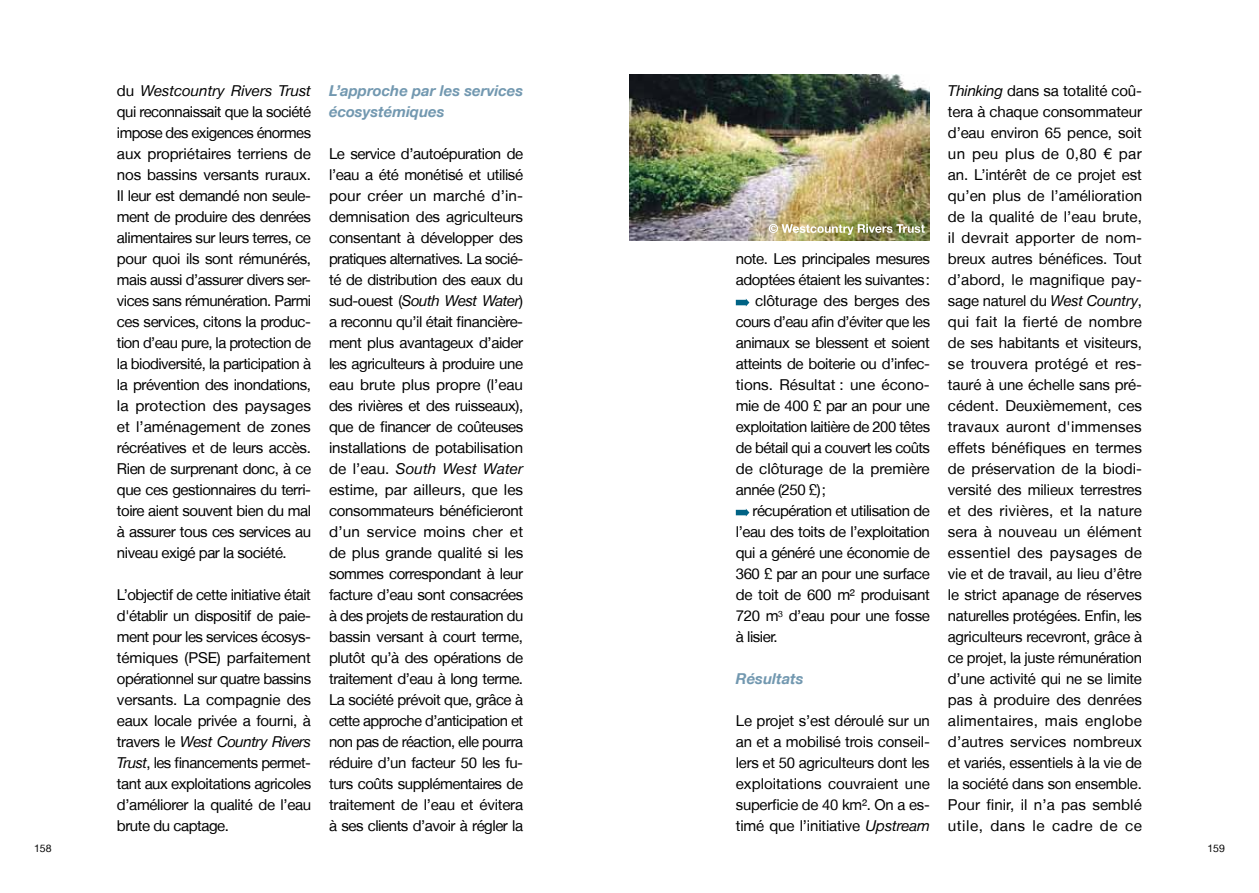
<style>
.page{position:relative;width:1259px;height:893px;background:#fff}
.page>*{position:absolute;margin:0;border:0;box-sizing:border-box;transform-origin:0 0}
.t1{font:15px/21px "Helvetica Neue LT";letter-spacing:-.03em;color:#000;text-align:justify}
.t2{font:italic 700 15px/21px "Helvetica Neue LT";color:#7298b0}
.t3{font:15px "Helvetica Neue LT";color:#000}
.t4{font:15px "Helvetica Neue LT";letter-spacing:-.01em;color:#000}
.t5{font:10.5px "Helvetica Neue LT";color:#000}
.s1{font-style:italic}
</style>
<div class="page">
<svg style="left:736px;top:299px;width:13px;height:7px"></svg>
<svg style="left:736px;top:509px;width:13px;height:7px"></svg>
<img style="left:629px;top:74px;width:301px;height:167px">
<img style="left:769px;top:224px;width:155px;height:11px">
<p class="t1" style="left:117px;top:80px;width:196px">du <span class="s1">Westcountry Rivers Trust </span>qui reconnaissait que la société impose des exigences énormes aux propriétaires terriens de nos bassins versants ruraux.<br>Il leur est demandé non seule&shy;ment de produire des denrées alimentaires sur leurs terres, ce pour quoi ils sont rémunérés, mais aussi d’assurer divers ser&shy;vices sans rémunération. Parmi ces services, citons la produc&shy;tion d’eau pure, la protection de la biodiversité, la participation à la prévention des inondations, la protection des paysages et l’aménagement de zones récréatives et de leurs accès.<br>Rien de surprenant donc, à ce que ces gestionnaires du terri&shy;toire aient souvent bien du mal à assurer tous ces services au niveau exigé par la société.</p>
<p class="t1" style="left:117px;top:584px;width:196px">L’objectif de cette initiative était d'établir un dispositif de paie&shy;ment pour les services écosys&shy;témiques (PSE) parfaitement opérationnel sur quatre bassins versants. La compagnie des eaux locale privée a fourni, à travers le <span class="s1">West Country Rivers Trust</span>, les financements permet&shy;tant aux exploitations agricoles d’améliorer la qualité de l’eau brute du captage.</p>
<p class="t2" style="left:329px;top:80px;width:196px">L’approche par les services écosystémiques</p>
<p class="t1" style="left:329px;top:143px;width:196px">Le service d’autoépuration de l’eau a été monétisé et utilisé pour créer un marché d’in&shy;demnisation des agriculteurs consentant à développer des pratiques alternatives. La socié&shy;té de distribution des eaux du sud-ouest (<span class="s1">South West Water</span>) a reconnu qu’il était financière&shy;ment plus avantageux d’aider les agriculteurs à produire une eau brute plus propre (l’eau des rivières et des ruisseaux), que de financer de coûteuses installations de potabilisation de l’eau. <span class="s1">South West Water </span>estime, par ailleurs, que les consommateurs bénéficieront d’un service moins cher et de plus grande qualité si les sommes correspondant à leur facture d’eau sont consacrées à des projets de restauration du bassin versant à court terme, plutôt qu’à des opérations de traitement d’eau à long terme.<br>La société prévoit que, grâce à cette approche d’anticipation et non pas de réaction, elle pourra réduire d’un facteur 50 les fu&shy;turs coûts supplémentaires de traitement de l’eau et évitera à ses clients d’avoir à régler la</p>
<p class="t1" style="left:736px;top:248px;width:196px">note. Les principales mesures</p>
<p class="t1" style="left:736px;top:269px;width:196px">adoptées étaient les suivantes:</p>
<p class="t4" style="left:755px;top:292px;width:176px">clôturage des berges des</p>
<p class="t1" style="left:736px;top:311px;width:196px">cours d’eau afin d’éviter que les</p>
<p class="t1" style="left:736px;top:332px;width:196px">animaux se blessent et soient</p>
<p class="t1" style="left:736px;top:353px;width:196px">atteints de boiterie ou d’infec-</p>
<p class="t3" style="left:736px;top:376px;width:195px">tions. Résultat : une écono-</p>
<p class="t1" style="left:736px;top:395px;width:196px">mie de 400 £ par an pour une</p>
<p class="t1" style="left:736px;top:416px;width:196px">exploitation laitière de 200 têtes</p>
<p class="t1" style="left:736px;top:437px;width:196px">de bétail qui a couvert les coûts</p>
<p class="t3" style="left:736px;top:460px;width:195px">de clôturage de la première</p>
<p class="t1" style="left:736px;top:479px;width:92px">année (250 £);</p>
<p class="t1" style="left:752px;top:500px;width:179px">récupération et utilisation de</p>
<p class="t1" style="left:736px;top:521px;width:196px">l’eau des toits de l’exploitation</p>
<p class="t1" style="left:736px;top:542px;width:196px">qui a généré une économie de</p>
<p class="t1" style="left:736px;top:563px;width:195px">360 £ par an pour une surface</p>
<p class="t1" style="left:736px;top:584px;width:196px">de toit de 600 m² produisant</p>
<p class="t1" style="left:736px;top:605px;width:196px">720 m<sup>3</sup> d’eau pour une fosse</p>
<p class="t1" style="left:736px;top:626px;width:43px">à lisier.</p>
<p class="t2" style="left:736px;top:668px;width:69px">Résultats</p>
<p class="t1" style="left:736px;top:710px;width:196px">Le projet s’est déroulé sur un an et a mobilisé trois conseil&shy;lers et 50 agriculteurs dont les exploitations couvraient une superficie de 40 km². On a es&shy;timé que l’initiative <span class="s1">Upstream</span></p>
<p class="t1" style="left:948px;top:80px;width:196px"><span class="s1">Thinking</span> dans sa totalité coû&shy;tera à chaque consommateur d’eau environ 65 pence, soit un peu plus de 0,80 € par an. L’intérêt de ce projet est qu’en plus de l’amélioration de la qualité de l’eau brute, il devrait apporter de nom&shy;breux autres bénéfices. Tout d’abord, le magnifique pay&shy;sage naturel du <span class="s1">West Country</span>, qui fait la fierté de nombre de ses habitants et visiteurs, se trouvera protégé et res&shy;tauré à une échelle sans pré&shy;cédent. Deuxièmement, ces travaux auront d'immenses effets bénéfiques en termes de préservation de la biodi&shy;versité des milieux terrestres et des rivières, et la nature sera à nouveau un élément essentiel des paysages de vie et de travail, au lieu d’être le strict apanage de réserves naturelles protégées. Enfin, les agriculteurs recevront, grâce à ce projet, la juste rémunération d’une activité qui ne se limite pas à produire des denrées alimentaires, mais englobe d’autres services nombreux et variés, essentiels à la vie de la société dans son ensemble.<br>Pour finir, il n’a pas semblé utile, dans le cadre de ce</p>
<p class="t5" style="left:34px;top:842px;width:19px">158</p>
<p class="t5" style="left:1207px;top:842px;width:19px">159</p>
</div>
